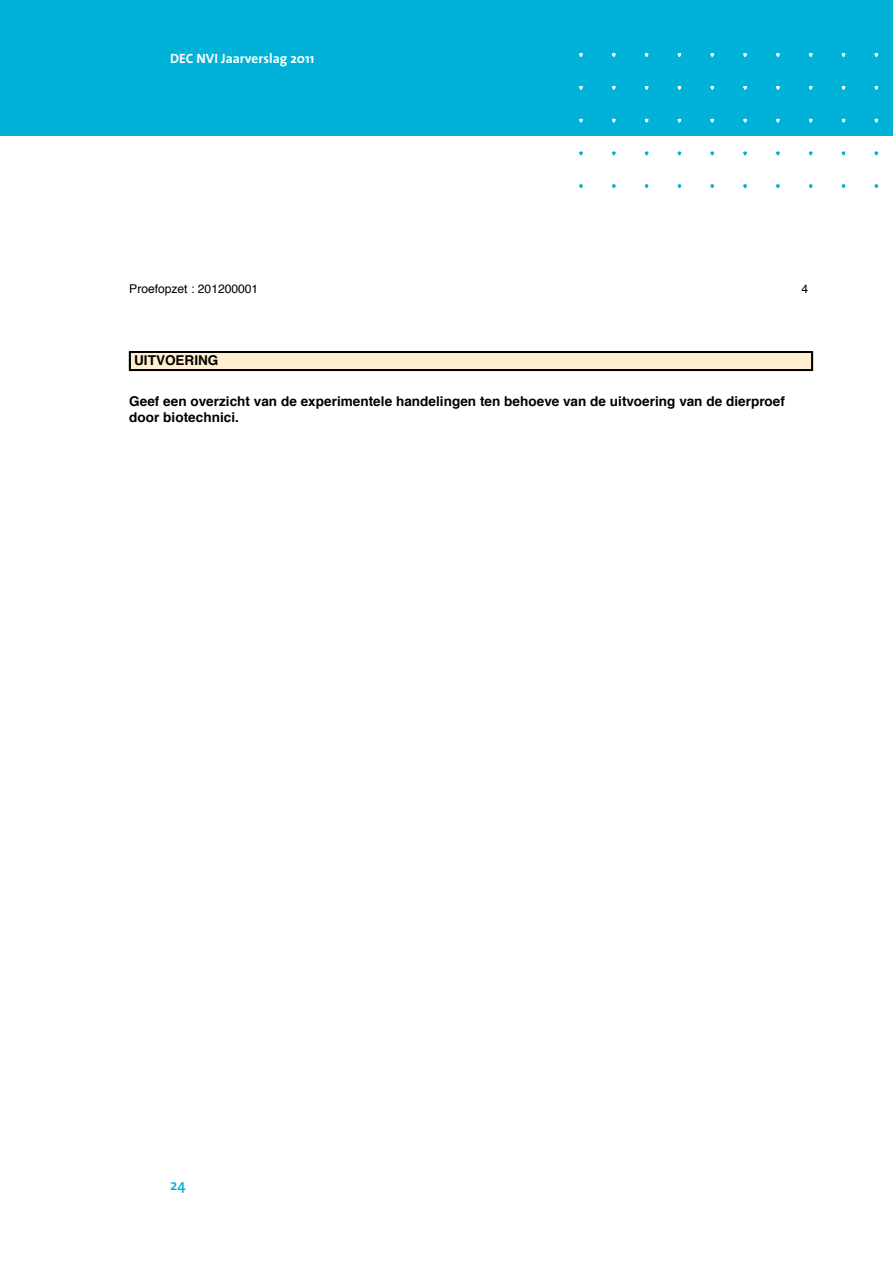
<style>
.page{position:relative;width:893px;height:1263px;background:#fff}
.page>*{position:absolute;margin:0;border:0;box-sizing:border-box;transform-origin:0 0}
.t1{font:600 15px "The Sans";color:#00b2d7}
.t2{font:700 13.5px/16.2px "Helvetica";letter-spacing:.005em;color:#000}
.t3{font:700 13.5px "The Sans";letter-spacing:.005em;color:#fff}
.t4{font:12.15px "Helvetica";letter-spacing:-.005em;color:#000}
</style>
<div class="page">
<div style="left:0;top:0;width:893px;height:136px;background:#00b2d7"></div>
<svg style="left:579px;top:53px;width:4px;height:4px"></svg>
<svg style="left:612px;top:53px;width:3px;height:4px"></svg>
<svg style="left:579px;top:86px;width:4px;height:4px"></svg>
<svg style="left:579px;top:119px;width:4px;height:3px"></svg>
<svg style="left:579px;top:152px;width:4px;height:3px"></svg>
<svg style="left:579px;top:184px;width:4px;height:4px"></svg>
<svg style="left:612px;top:184px;width:3px;height:4px"></svg>
<svg style="left:645px;top:53px;width:3px;height:4px"></svg>
<svg style="left:645px;top:86px;width:3px;height:4px"></svg>
<svg style="left:645px;top:184px;width:3px;height:4px"></svg>
<svg style="left:678px;top:53px;width:3px;height:4px"></svg>
<svg style="left:678px;top:86px;width:3px;height:4px"></svg>
<svg style="left:678px;top:184px;width:3px;height:4px"></svg>
<svg style="left:710px;top:53px;width:4px;height:4px"></svg>
<svg style="left:710px;top:86px;width:4px;height:4px"></svg>
<svg style="left:710px;top:184px;width:4px;height:4px"></svg>
<svg style="left:743px;top:53px;width:4px;height:4px"></svg>
<svg style="left:743px;top:86px;width:4px;height:4px"></svg>
<svg style="left:743px;top:119px;width:4px;height:3px"></svg>
<svg style="left:743px;top:184px;width:4px;height:4px"></svg>
<svg style="left:776px;top:53px;width:4px;height:4px"></svg>
<svg style="left:776px;top:86px;width:4px;height:4px"></svg>
<svg style="left:776px;top:119px;width:4px;height:3px"></svg>
<svg style="left:776px;top:152px;width:4px;height:3px"></svg>
<svg style="left:776px;top:184px;width:4px;height:4px"></svg>
<svg style="left:809px;top:53px;width:3px;height:4px"></svg>
<svg style="left:809px;top:184px;width:3px;height:4px"></svg>
<svg style="left:842px;top:53px;width:3px;height:4px"></svg>
<svg style="left:842px;top:86px;width:3px;height:4px"></svg>
<svg style="left:842px;top:184px;width:3px;height:4px"></svg>
<svg style="left:875px;top:53px;width:3px;height:4px"></svg>
<svg style="left:875px;top:86px;width:3px;height:4px"></svg>
<svg style="left:875px;top:184px;width:3px;height:4px"></svg>
<div style="left:129px;top:352px;width:684px;height:18px;background:#ffefce"></div>
<hr style="left:129px;top:351px;width:684px;height:1px;background:#000">
<hr style="left:129px;top:352px;width:684px;height:1px;background:#000">
<svg style="left:129px;top:353px;width:2px;height:16px"></svg>
<hr style="left:129px;top:370px;width:684px;height:1px;background:#000">
<hr style="left:129px;top:369px;width:684px;height:1px;background:#000">
<svg style="left:811px;top:353px;width:2px;height:16px"></svg>
<p class="t3" style="left:170px;top:47px;width:146px">DEC NVI Jaarverslag 2011</p>
<p class="t4" style="left:129px;top:279px;width:130px">Proefopzet : 201200001</p>
<p class="t4" style="left:801px;top:279px;width:8px">4</p>
<p class="t2" style="left:134px;top:353px;width:86px">UITVOERING</p>
<p class="t2" style="left:129px;top:393px;width:657px">Geef een overzicht van de experimentele handelingen ten behoeve van de uitvoering van de dierproef door biotechnici.</p>
<p class="t1" style="left:170px;top:1172px;width:17px">24</p>
</div>
